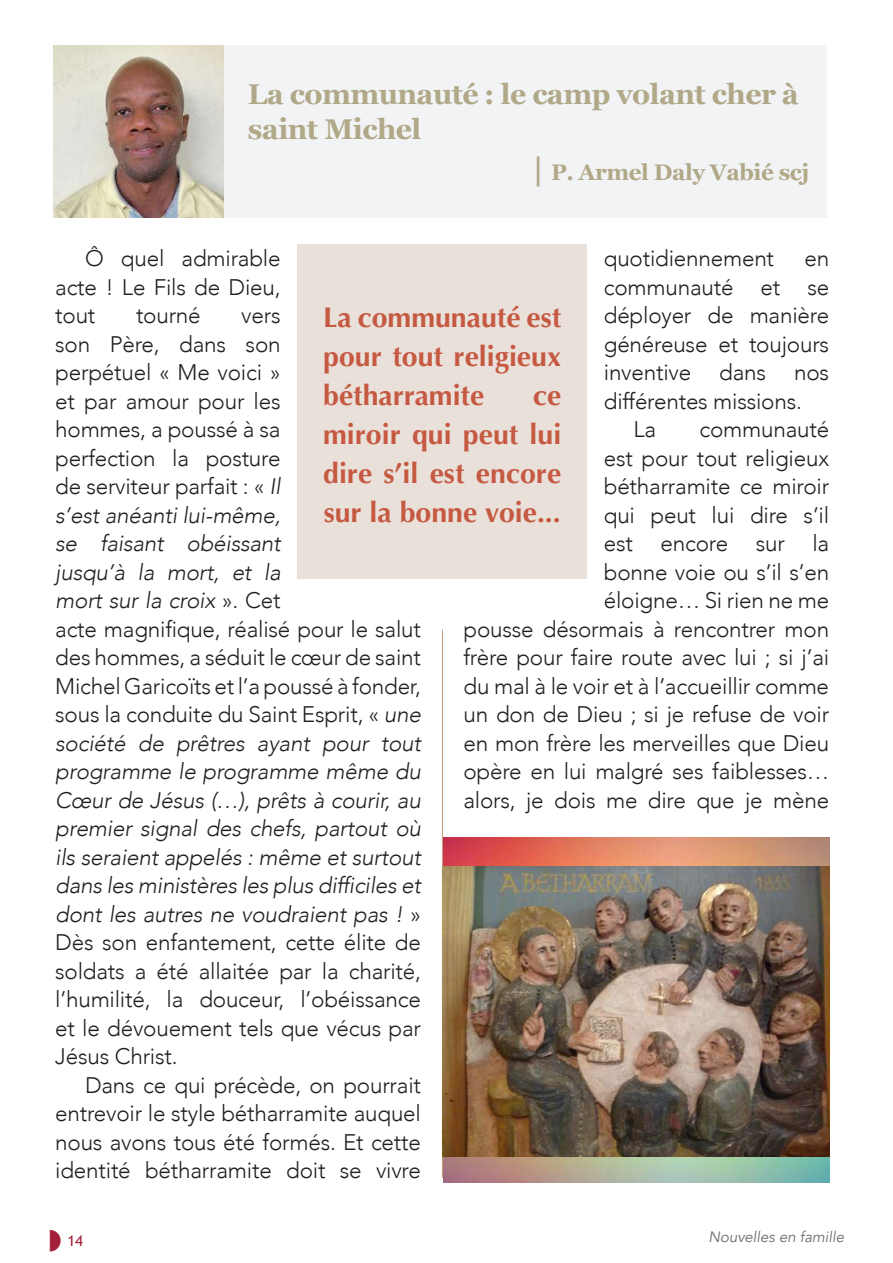
<style>
.page{position:relative;width:893px;height:1263px;background:#fff}
.page>*{position:absolute;margin:0;border:0;box-sizing:border-box;transform-origin:0 0}
.t1{font:700 28.5px/39px "Optima";color:#c55941;text-align:justify}
.t2{font:700 28.5px/34.5px "Georgia";letter-spacing:-.02em;color:#b1a888}
.t3{font:300 22.5px/28.5px "Avenir";letter-spacing:-.01em;color:#231f20;text-align:justify}
.t4{font:700 22.5px "Georgia";letter-spacing:-.02em;color:#b1a888}
.t5{font:italic 15px "Avenir";color:#6c6d70}
.t6{font:15px "Trebuchet MS";color:#a22039}
.s1{font-size:31.5px}
.s2{font-style:italic}
</style>
<div class="page">
<hr style="left:442px;top:629px;width:1px;height:549px;background:#c19a78">
<div style="left:218px;top:45px;width:608px;height:173px;background:#f2f3f4"></div>
<img style="left:53px;top:45px;width:171px;height:173px">
<div style="left:298px;top:244px;width:289px;height:335px;background:#eae0da"></div>
<img style="left:443px;top:838px;width:386px;height:345px">
<img style="left:442px;top:866px;width:387px;height:290px">
<p class="t2" style="left:248px;top:76px;width:553px">La communauté : le camp volant cher à saint Michel</p>
<p class="t4" style="left:532px;top:155px;width:279px"><span class="s1">|</span> P. Armel Daly Vabié scj</p>
<p class="t3" style="left:55px;top:244px;width:227px;text-indent:30px">Ô quel admirable acte ! Le Fils de Dieu, tout</p>
<p class="t3" style="left:604px;top:244px;width:172px">quotidiennement</p>
<p class="t3" style="left:804px;top:244px;width:26px">en</p>
<p class="t3" style="left:604px;top:273px;width:227px">communauté et se</p>
<p class="t3" style="left:604px;top:301px;width:227px">déployer de manière</p>
<p class="t3" style="left:604px;top:330px;width:227px">généreuse et toujours</p>
<p class="t3" style="left:604px;top:358px;width:227px">inventive dans nos</p>
<p class="t3" style="left:604px;top:387px;width:200px">différentes missions.</p>
<p class="t3" style="left:634px;top:415px;width:24px">La</p>
<p class="t1" style="left:323px;top:299px;width:240px">La communauté est pour tout religieux bétharramite</p>
<p class="t3" style="left:136px;top:301px;width:66px">tourné</p>
<p class="t3" style="left:55px;top:301px;width:367px;text-align:left;text-indent:186px">vers<br>son Père, dans son<br>perpétuel « Me voici »<br>et par amour pour les<br>hommes, a poussé à sa<br>perfection la posture<br>de serviteur parfait : « <span class="s2">Il<br>s’est anéanti lui-même,<br>se faisant obéissant<br>jusqu’à la mort, et la<br>mort sur la croix</span> ». Cet<br>acte magnifique, réalisé pour le salut des hommes, a séduit le cœur de saint<br>Michel Garicoïts et l’a poussé à fonder, sous la conduite du Saint Esprit, « <span class="s2">une société de prêtres ayant pour tout programme le programme même du<br>Cœur de Jésus (…), prêts à courir, au premier signal des chefs, partout où ils seraient appelés : même et surtout dans les ministères les plus difficiles et dont les autres ne voudraient pas !</span> »<br>Dès son enfantement, cette élite de soldats a été allaitée par la charité, l’humilité, la douceur, l’obéissance et le dévouement tels que vécus par<br>Jésus Christ.</p>
<p class="t3" style="left:55px;top:1071px;width:367px;text-indent:30px">Dans ce qui précède, on pourrait entrevoir le style bétharramite auquel nous avons tous été formés. Et cette identité bétharramite doit se vivre</p>
<p class="t1" style="left:323px;top:377px;width:240px;text-indent:210px">ce miroir qui peut lui dire s’il est encore sur la bonne voie...</p>
<p class="t3" style="left:463px;top:415px;width:367px;text-align:right">communauté<br>est pour tout religieux<br>bétharramite ce miroir<br>qui peut lui dire s’il<br>est encore sur la<br>bonne voie ou s’il s’en<br>éloigne… Si rien ne me<br>pousse désormais à rencontrer mon frère pour faire route avec lui ; si j’ai du mal à le voir et à l’accueillir comme un don de Dieu ; si je refuse de voir en mon frère les merveilles que Dieu opère en lui malgré ses faiblesses… alors, je dois me dire que je mène</p>
<p class="t6" style="left:67px;top:1232px;width:17px">14</p>
<p class="t5" style="left:708px;top:1228px;width:137px">Nouvelles en famille</p>
</div>
